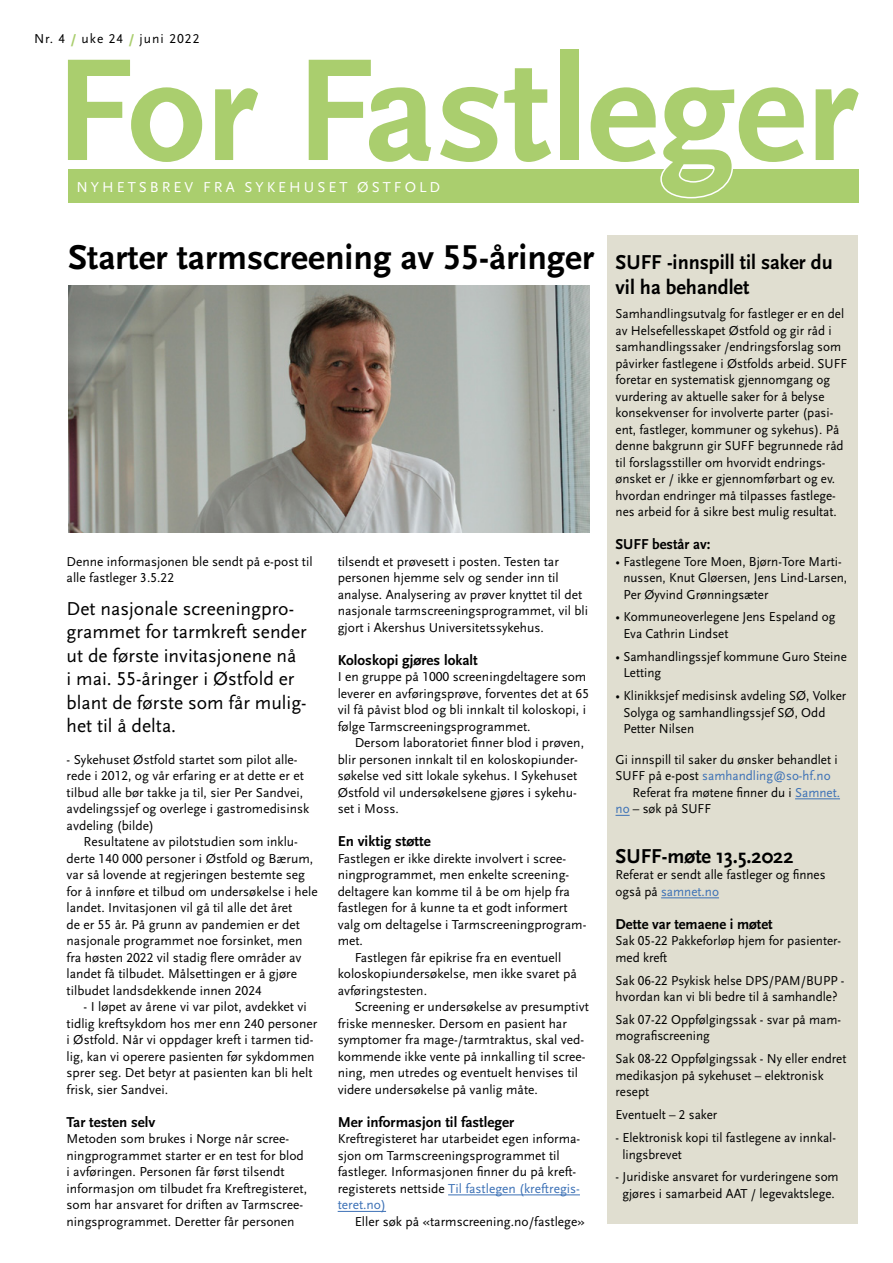
<style>
.page{position:relative;width:893px;height:1263px;background:#fff}
.page>*{position:absolute;margin:0;border:0;box-sizing:border-box;transform-origin:0 0}
.t1{font:700 151.95px "Scala Sans";color:#aace6e}
.t2{font:700 36px "Scala Sans LF";color:#000}
.t3{font:700 21px/25.2px "Scala Sans";color:#000}
.t4{font:19.5px/23.4px "Scala Sans LF";color:#000}
.t5{font:700 15px "Scala Sans";color:#000}
.t6{font:15px "Scala Sans LF";letter-spacing:.2em;color:#fff}
.t7{font:13.5px/16.5px "Scala Sans LF";color:#000}
.t8{font:13.5px "Scala Sans LF";color:#3c71b6}
.t9{font:13.5px "Scala Sans LF";letter-spacing:.075em;color:#000}
.s1{font-weight:700;color:#aace6e}
.s2{color:#fff}
.s3{color:#3c71b6}
.s4{color:#000}
</style>
<div class="page">
<div style="left:68px;top:170px;width:791px;height:32px;background:#aace6e"></div>
<div style="left:607px;top:236px;width:251px;height:988px;background:#e0ded0"></div>
<hr style="left:795px;top:798px;width:45px;height:1px;background:#3c71b6">
<svg style="left:615px;top:815px;width:15px;height:1px"></svg>
<hr style="left:661px;top:897px;width:58px;height:1px;background:#3c71b6">
<img style="left:68px;top:285px;width:521px;height:247px">
<hr style="left:448px;top:1194px;width:132px;height:1px;background:#3c71b6">
<hr style="left:338px;top:1211px;width:48px;height:1px;background:#3c71b6">
<p class="t9" style="left:34px;top:32px;width:167px">Nr. 4 <span class="s1">/</span> uke 24 <span class="s1">/</span> juni 2022</p>
<h1 class="t1" style="left:54px;top:29px;width:805px">For Fastle<span class="s2">g</span>er</h1>
<p class="t6" style="left:77px;top:179px;width:365px">NYHETSBREV FRA SYKEHUSET ØSTFOLD</p>
<h2 class="t2" style="left:68px;top:237px;width:528px">Starter tarmscreening av 55-åringer</h2>
<p class="t7" style="left:67px;top:553px;width:248px">Denne informasjonen ble sendt på e-post til alle fastleger 3.5.22</p>
<h3 class="t4" style="left:67px;top:597px;width:242px">Det nasjonale screeningpro&shy;grammet for tarmkreft sender ut de første invitasjonene nå<br>i mai. 55-åringer i Østfold er blant de første som får mulig&shy;het til å delta.</h3>
<p class="t7" style="left:67px;top:751px;width:244px">- Sykehuset Østfold startet som pilot alle&shy;rede i 2012, og vår erfaring er at dette er et tilbud alle bør takke ja til, sier Per Sandvei, avdelingssjef og overlege i gastromedisinsk avdeling (bilde)</p>
<p class="t7" style="left:67px;top:834px;width:253px;text-indent:17px">Resultatene av pilotstudien som inklu&shy;derte 140 000 personer i Østfold og Bærum, var så lovende at regjeringen bestemte seg for å innføre et tilbud om undersøkelse i hele landet. Invitasjonen vil gå til alle det året<br>de er 55 år. På grunn av pandemien er det nasjonale programmet noe forsinket, men fra høsten 2022 vil stadig flere områder av landet få tilbudet. Målsettingen er å gjøre tilbudet landsdekkende innen 2024</p>
<p class="t7" style="left:67px;top:999px;width:252px;text-indent:17px">- I løpet av årene vi var pilot, avdekket vi tidlig kreftsykdom hos mer enn 240 personer i Østfold. Når vi oppdager kreft i tarmen tid&shy;lig, kan vi operere pasienten før sykdommen sprer seg. Det betyr at pasienten kan bli helt frisk, sier Sandvei.</p>
<p class="t5" style="left:67px;top:1114px;width:90px">Tar testen selv</p>
<p class="t7" style="left:67px;top:1131px;width:242px">Metoden som brukes i Norge når scree&shy;ningprogrammet starter er en test for blod i avføringen. Personen får først tilsendt informasjon om tilbudet fra Kreftregisteret, som har ansvaret for driften av Tarmscree&shy;ningsprogrammet. Deretter får personen</p>
<p class="t7" style="left:338px;top:553px;width:252px">tilsendt et prøvesett i posten. Testen tar personen hjemme selv og sender inn til analyse. Analysering av prøver knyttet til det nasjonale tarmscreeningsprogrammet, vil bli gjort i Akershus Universitetssykehus.</p>
<p class="t5" style="left:338px;top:652px;width:142px">Koloskopi gjøres lokalt</p>
<p class="t7" style="left:338px;top:669px;width:253px">I en gruppe på 1000 screeningdeltagere som leverer en avføringsprøve, forventes det at 65 vil få påvist blod og bli innkalt til koloskopi, i følge Tarmscreeningsprogrammet.</p>
<p class="t7" style="left:338px;top:735px;width:248px;text-indent:17px">Dersom laboratoriet finner blod i prøven, blir personen innkalt til en koloskopiunder&shy;søkelse ved sitt lokale sykehus. I Sykehuset Østfold vil undersøkelsene gjøres i sykehu&shy;set i Moss.</p>
<p class="t5" style="left:338px;top:833px;width:95px">En viktig støtte</p>
<p class="t7" style="left:338px;top:850px;width:230px">Fastlegen er ikke direkte involvert i scree-</p>
<p class="t7" style="left:338px;top:867px;width:233px">ningprogrammet, men enkelte screening-</p>
<p class="t7" style="left:338px;top:883px;width:234px">deltagere kan komme til å be om hjelp fra</p>
<p class="t7" style="left:338px;top:900px;width:231px">fastlegen for å kunne ta et godt informert</p>
<p class="t7" style="left:338px;top:916px;width:250px">valg om deltagelse i Tarmscreeningprogram-</p>
<p class="t7" style="left:338px;top:933px;width:27px">met.</p>
<p class="t7" style="left:355px;top:949px;width:208px">Fastlegen får epikrise fra en eventuell</p>
<p class="t7" style="left:338px;top:966px;width:241px">koloskopiundersøkelse, men ikke svaret på</p>
<p class="t7" style="left:338px;top:982px;width:91px">avføringstesten.</p>
<p class="t7" style="left:355px;top:999px;width:236px">Screening er undersøkelse av presumptivt</p>
<p class="t7" style="left:338px;top:1015px;width:231px">friske mennesker. Dersom en pasient har</p>
<p class="t7" style="left:338px;top:1032px;width:248px">symptomer fra mage-/tarmtraktus, skal ved-</p>
<p class="t7" style="left:338px;top:1048px;width:249px">kommende ikke vente på innkalling til scree-</p>
<p class="t7" style="left:338px;top:1065px;width:242px">ning, men utredes og eventuelt henvises til</p>
<p class="t7" style="left:338px;top:1081px;width:202px">videre undersøkelse på vanlig måte.</p>
<p class="t5" style="left:338px;top:1114px;width:178px">Mer informasjon til fastleger</p>
<p class="t7" style="left:338px;top:1131px;width:244px">Kreftregisteret har utarbeidet egen informa&shy;sjon om Tarmscreeningsprogrammet til fastleger. Informasjonen finner du på kreft&shy;registerets nettside <span class="s3">Til fastlegen (kreftregis&shy;teret.no)</span></p>
<p class="t7" style="left:355px;top:1213px;width:232px">Eller søk på «tarmscreening.no/fastlege»</p>
<h3 class="t3" style="left:615px;top:250px;width:219px">SUFF -innspill til saker du vil ha behandlet</h3>
<p class="t7" style="left:615px;top:306px;width:233px">Samhandlingsutvalg for fastleger er en del av Helsefellesskapet Østfold og gir råd i samhandlingssaker /endringsforslag som påvirker fastlegene i Østfolds arbeid. SUFF foretar en systematisk gjennomgang og vurdering av aktuelle saker for å belyse konsekvenser for involverte parter (pasi&shy;ent, fastleger, kommuner og sykehus). På denne bakgrunn gir SUFF begrunnede råd til forslagsstiller om hvorvidt endrings&shy;ønsket er / ikke er gjennomførbart og ev. hvordan endringer må tilpasses fastlege&shy;nes arbeid for å sikre best mulig resultat.</p>
<p class="t5" style="left:615px;top:536px;width:96px">SUFF består av:</p>
<p class="t7" style="left:623px;top:553px;width:225px;text-indent:-8px">• Fastlegene Tore Moen, Bjørn-Tore Marti&shy;nussen, Knut Gløersen, Jens Lind-Larsen,<br>Per Øyvind Grønningsæter</p>
<p class="t7" style="left:623px;top:609px;width:213px;text-indent:-8px">• Kommuneoverlegene Jens Espeland og<br>Eva Cathrin Lindset</p>
<p class="t7" style="left:623px;top:648px;width:225px;text-indent:-8px">• Samhandlingssjef kommune Guro Steine<br>Letting</p>
<p class="t7" style="left:623px;top:688px;width:224px;text-indent:-8px">• Klinikksjef medisinsk avdeling SØ, Volker<br>Solyga og samhandlingssjef SØ, Odd<br>Petter Nilsen</p>
<p class="t7" style="left:615px;top:751px;width:224px">Gi innspill til saker du ønsker behandlet i</p>
<p class="t8" style="left:615px;top:768px;width:217px"><span class="s4">SUFF på e-post</span> samhandling@so-hf.no</p>
<p class="t7" style="left:632px;top:784px;width:209px">Referat fra møtene finner du i <span class="s3">Samnet.</span></p>
<p class="t7" style="left:615px;top:801px;width:97px"><span class="s3">no</span> – søk på SUFF</p>
<h3 class="t3" style="left:615px;top:844px;width:179px">SUFF-møte 13.5.2022</h3>
<p class="t7" style="left:615px;top:867px;width:212px">Referat er sendt alle fastleger og finnes også på <span class="s3">samnet.no</span></p>
<p class="t5" style="left:615px;top:916px;width:159px">Dette var temaene i møtet</p>
<p class="t7" style="left:615px;top:933px;width:227px">Sak 05-22 Pakkeforløp hjem for pasienter&shy;med kreft</p>
<p class="t7" style="left:615px;top:972px;width:230px">Sak 06-22 Psykisk helse DPS/PAM/BUPP - hvordan kan vi bli bedre til å samhandle?</p>
<p class="t7" style="left:615px;top:1011px;width:227px">Sak 07-22 Oppfølgingssak - svar på mam&shy;mografiscreening</p>
<p class="t7" style="left:615px;top:1051px;width:232px">Sak 08-22 Oppfølgingssak - Ny eller endret medikasjon på sykehuset – elektronisk resept</p>
<p class="t7" style="left:615px;top:1107px;width:103px">Eventuelt – 2 saker</p>
<p class="t7" style="left:622px;top:1130px;width:215px;text-indent:-7px">- Elektronisk kopi til fastlegene av innkal&shy;lingsbrevet</p>
<p class="t7" style="left:615px;top:1169px;width:225px;text-align:center">- Juridiske ansvaret for vurderingene som gjøres i samarbeid AAT / legevaktslege.</p>
</div>
